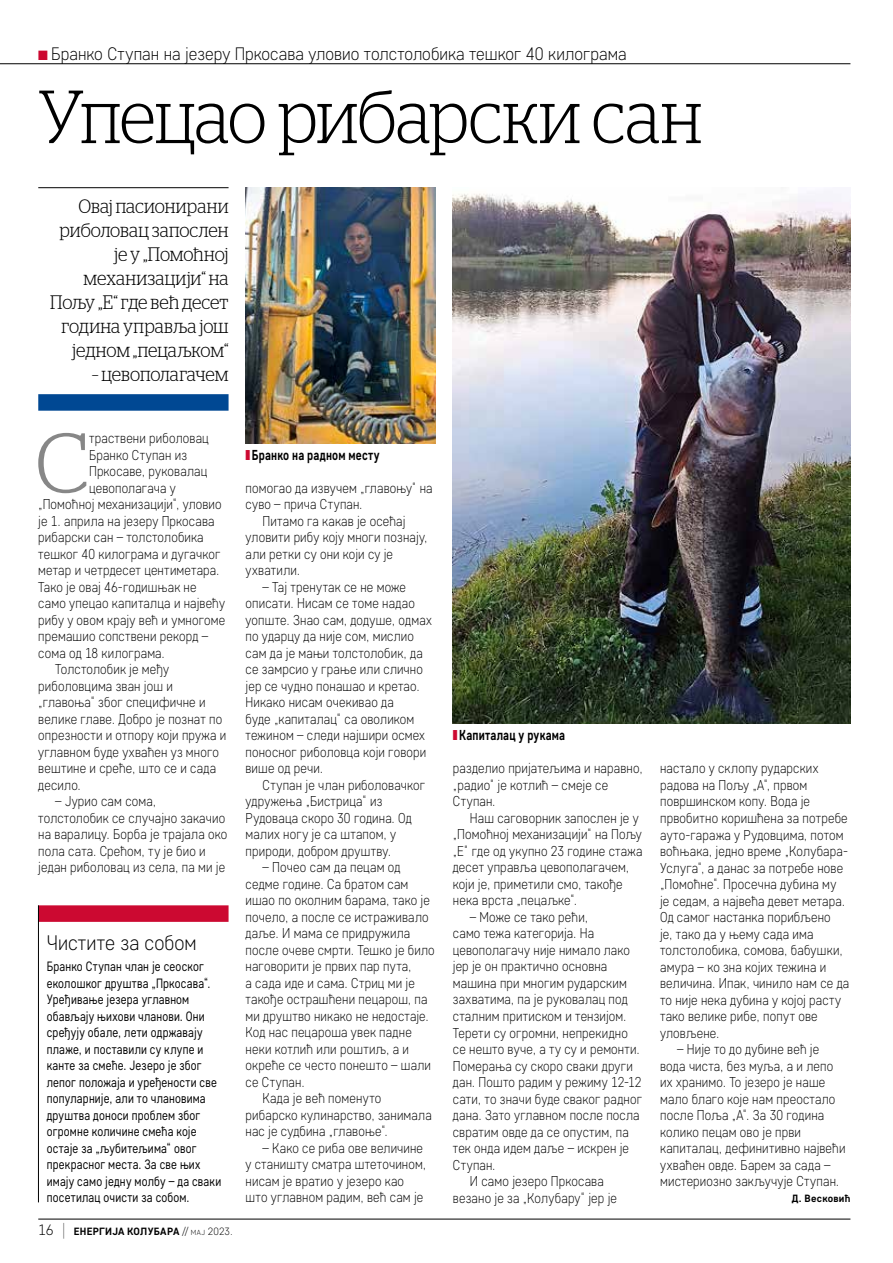
<style>
.page{position:relative;width:893px;height:1263px;background:#fff}
.page>*{position:absolute;margin:0;border:0;box-sizing:border-box;transform-origin:0 0}
.t1{font:300 84.9px "Stag LC";color:#878787}
.t2{font:300 75px "Stag LC";letter-spacing:-.01em;color:#000;scale:.9 1}
.t3{font:300 21px "Core Sans D25";letter-spacing:.005em;color:#000;scale:.95 1}
.t4{font:300 19.5px/24px "Stag LC";color:#000;text-align:right;scale:.9 1}
.t5{font:300 18px "Core Sans D25";color:#000;scale:.95 1}
.t6{font:700 14.4px "Core Sans D55";letter-spacing:.015em;color:#000;scale:.8 1}
.t7{font:300 14.25px/16.5px "Core Sans D25";letter-spacing:.015em;color:#000;scale:.9 1}
.t8{font:13.5px/16.5px "Core Sans D35";letter-spacing:.015em;color:#000;scale:.85 1}
.t9{font:700 10.5px "Core Sans D55";letter-spacing:.025em;color:#000}
.s1{color:#cc0931}
.s2{font-family:"Core Sans D25";font-weight:300;font-size:15px}
.s3{font-family:"Core Sans D15";font-weight:100;font-size:18px}
.s4{font-family:"Core Sans D25";font-weight:300}
.s5{font-family:"Core Sans D25";font-weight:300;font-size:7.35px}
</style>
<div class="page">
<hr style="left:38px;top:1219px;width:812px;height:1px;background:#000">
<hr style="left:0;top:63px;width:850px;height:1px;background:#000">
<div style="left:38px;top:905px;width:191px;height:17px;background:#cc0931"></div>
<hr style="left:38px;top:905px;width:1px;height:297px;background:#000">
<hr style="left:38px;top:187px;width:191px;height:1px;background:#000">
<div style="left:38px;top:394px;width:191px;height:17px;background:#004893"></div>
<img style="left:246px;top:187px;width:190px;height:256px">
<img style="left:453px;top:191px;width:397px;height:533px">
<p class="t5" style="left:38px;top:43px;width:621px"><span class="s1">■</span> Бранко Ступан на језеру Пркосава уловио толстолобика тешког 40 килограма</p>
<h2 class="t2" style="left:38px;top:62px;width:739px">Упецао рибарски сан</h2>
<h3 class="t4" style="left:50px;top:193px;width:200px">Овај пасионирани риболовац запослен је у „Помоћној механизацији“ на<br>Пољу „Е“ где већ десет година управља још једном „пецаљком“</h3>
<h3 class="t4" style="left:92px;top:361px;width:154px">– цевополагачем</h3>
<h1 class="t1" style="left:35px;top:401px;width:56px">С</h1>
<p class="t7" style="left:89px;top:430px;width:135px">траствени риболовац</p>
<p class="t7" style="left:89px;top:446px;width:110px">Бранко Ступан из</p>
<p class="t7" style="left:89px;top:463px;width:133px">Пркосаве, руковалац</p>
<p class="t7" style="left:89px;top:479px;width:98px">цевополагача у</p>
<p class="t7" style="left:38px;top:496px;width:205px">„Помоћној механизацији“, уловио</p>
<p class="t7" style="left:38px;top:512px;width:198px">је 1. априла на језеру Пркосава</p>
<p class="t7" style="left:38px;top:529px;width:185px">рибарски сан – толстолобика</p>
<p class="t7" style="left:38px;top:545px;width:204px">тешког 40 килограма и дугачког</p>
<p class="t7" style="left:38px;top:562px;width:203px">метар и четрдесет центиметара.</p>
<p class="t7" style="left:38px;top:578px;width:177px">Тако је овај 46-годишњак не</p>
<p class="t7" style="left:38px;top:595px;width:209px">само упецао капиталца и највећу</p>
<p class="t7" style="left:38px;top:611px;width:209px">рибу у овом крају већ и умногоме</p>
<p class="t7" style="left:38px;top:628px;width:190px">премашио сопствени рекорд –</p>
<p class="t7" style="left:38px;top:644px;width:142px">сома од 18 килограма.</p>
<p class="t7" style="left:55px;top:661px;width:128px">Толстолобик је међу</p>
<p class="t7" style="left:38px;top:677px;width:151px">риболовцима зван још и</p>
<p class="t7" style="left:38px;top:694px;width:187px">„главоња“ због специфичне и</p>
<p class="t7" style="left:38px;top:710px;width:206px">велике главе. Добро је познат по</p>
<p class="t7" style="left:38px;top:727px;width:210px">опрезности и отпору који пружа и</p>
<p class="t7" style="left:38px;top:743px;width:202px">углавном буде ухваћен уз много</p>
<p class="t7" style="left:38px;top:760px;width:199px">вештине и среће, што се и сада</p>
<p class="t7" style="left:38px;top:776px;width:49px">десило.</p>
<p class="t7" style="left:38px;top:793px;width:211px;text-indent:17px">– Јурио сам сома, толстолобик се случајно закачио на варалицу. Борба је трајала око пола сата. Срећом, ту је био и један риболовац из села, па ми је</p>
<h3 class="t3" style="left:47px;top:929px;width:159px">Чистите за собом</h3>
<p class="t8" style="left:47px;top:958px;width:207px">Бранко Ступан члан је сеоског еколошког друштва „Пркосава“.<br>Уређивање језера углавном обављају њихови чланови. Они сређују обале, лети одржавају плаже, и поставили су клупе и канте за смеће. Језеро је због лепог положаја и уређености све популарније, али то члановима друштва доноси проблем због огромне количине смећа које остаје за „љубитељима“ овог прекрасног места. За све њих имају само једну молбу – да сваки посетилац очисти за собом.</p>
<p class="t9" style="left:38px;top:1225px;width:196px"><span class="s2">16</span> <span class="s3">|</span> ЕНЕРГИЈА КОЛУБАРА <span class="s4">//</span> <span class="s5">мај</span> <span class="s4">2023.</span></p>
<p class="t6" style="left:246px;top:445px;width:169px"><span class="s1">❚</span>Бранко на радном месту</p>
<p class="t7" style="left:246px;top:479px;width:209px">помогао да извучем „главоњу“ на</p>
<p class="t7" style="left:246px;top:496px;width:132px">суво – прича Ступан.</p>
<p class="t7" style="left:263px;top:512px;width:160px">Питамо га какав је осећај</p>
<p class="t7" style="left:246px;top:529px;width:204px">уловити рибу коју многи познају,</p>
<p class="t7" style="left:246px;top:545px;width:165px">али ретки су они који су је</p>
<p class="t7" style="left:246px;top:562px;width:62px">ухватили.</p>
<p class="t7" style="left:246px;top:578px;width:209px;text-indent:17px">– Тај тренутак се не може описати. Нисам се томе надао уопште. Знао сам, додуше, одмах по ударцу да није сом, мислио сам да је мањи толстолобик, да се замрсио у грање или слично јер се чудно понашао и кретао.<br>Никако нисам очекивао да<br>буде „капиталац“ са оволиком тежином – следи најшири осмех поносног риболовца који говори више од речи.</p>
<p class="t7" style="left:246px;top:776px;width:201px;text-indent:17px">Ступан је члан риболовачког удружења „Бистрица“ из<br>Рудоваца скоро 30 година. Од малих ногу је са штапом, у природи, добром друштву.</p>
<p class="t7" style="left:263px;top:859px;width:155px">– Почео сам да пецам од</p>
<p class="t7" style="left:246px;top:875px;width:182px">седме године. Са братом сам</p>
<p class="t7" style="left:246px;top:892px;width:206px">ишао по околним барама, тако је</p>
<p class="t7" style="left:246px;top:908px;width:205px">почело, а после се истраживало</p>
<p class="t7" style="left:246px;top:925px;width:185px">даље. И мама се придружила</p>
<p class="t7" style="left:246px;top:941px;width:212px">после очеве смрти. Тешко је било</p>
<p class="t7" style="left:246px;top:958px;width:186px">наговорити је првих пар пута,</p>
<p class="t7" style="left:246px;top:974px;width:190px">а сада иде и сама. Стриц ми је</p>
<p class="t7" style="left:246px;top:991px;width:204px">такође острашћени пецарош, па</p>
<p class="t7" style="left:246px;top:1007px;width:205px">ми друштво никако не недостаје.</p>
<p class="t7" style="left:246px;top:1024px;width:186px">Код нас пецароша увек падне</p>
<p class="t7" style="left:246px;top:1040px;width:183px">неки котлић или роштиљ, а и</p>
<p class="t7" style="left:246px;top:1057px;width:208px">окреће се често понешто – шали</p>
<p class="t7" style="left:246px;top:1073px;width:67px">се Ступан.</p>
<p class="t7" style="left:263px;top:1090px;width:134px">Када је већ поменуто</p>
<p class="t7" style="left:246px;top:1106px;width:208px">рибарско кулинарство, занимала</p>
<p class="t7" style="left:246px;top:1123px;width:160px">нас је судбина „главоње“.</p>
<p class="t7" style="left:246px;top:1139px;width:202px;text-indent:17px">– Како се риба ове величине у станишту сматра штеточином, нисам је вратио у језеро као што углавном радим, већ сам је</p>
<p class="t6" style="left:453px;top:726px;width:142px"><span class="s1">❚</span>Капиталац у рукама</p>
<p class="t7" style="left:453px;top:760px;width:212px">разделио пријатељима и наравно, „радио“ је котлић – смеје се<br>Ступан.</p>
<p class="t7" style="left:453px;top:809px;width:212px;text-indent:17px">Наш саговорник запослен је у „Помоћној механизацији“ на Пољу „Е“ где од укупно 23 године стажа десет управља цевополагачем, који је, приметили смо, такође нека врста „пецаљке“.</p>
<p class="t7" style="left:470px;top:908px;width:133px">– Може се тако рећи,</p>
<p class="t7" style="left:453px;top:925px;width:159px">само тежа категорија. На</p>
<p class="t7" style="left:453px;top:941px;width:198px">цевополагачу није нимало лако</p>
<p class="t7" style="left:453px;top:958px;width:173px">јер је он практично основна</p>
<p class="t7" style="left:453px;top:974px;width:195px">машина при многим рударским</p>
<p class="t7" style="left:453px;top:991px;width:196px">захватима, па је руковалац под</p>
<p class="t7" style="left:453px;top:1007px;width:194px">сталним притиском и тензијом.</p>
<p class="t7" style="left:453px;top:1024px;width:196px">Терети су огромни, непрекидно</p>
<p class="t7" style="left:453px;top:1040px;width:209px">се нешто вуче, а ту су и ремонти.</p>
<p class="t7" style="left:453px;top:1057px;width:202px">Померања су скоро сваки други</p>
<p class="t7" style="left:453px;top:1073px;width:211px">дан. Пошто радим у режиму 12-12</p>
<p class="t7" style="left:453px;top:1090px;width:212px">сати, то значи буде сваког радног</p>
<p class="t7" style="left:453px;top:1106px;width:209px">дана. Зато углавном после посла</p>
<p class="t7" style="left:453px;top:1123px;width:197px">свратим овде да се опустим, па</p>
<p class="t7" style="left:453px;top:1139px;width:197px">тек онда идем даље – искрен је</p>
<p class="t7" style="left:453px;top:1156px;width:49px">Ступан.</p>
<p class="t7" style="left:470px;top:1172px;width:150px">И само језеро Пркосава</p>
<p class="t7" style="left:453px;top:1189px;width:184px">везано је за „Колубару“ јер је</p>
<p class="t7" style="left:660px;top:760px;width:212px">настало у склопу рударских радова на Пољу „А“, првом површинском копу. Вода је првобитно коришћена за потребе ауто-гаража у Рудовцима, потом воћњака, једно време „Колубара-<br>Услуга“, а данас за потребе нове „Помоћне“. Просечна дубина му<br>је седам, а највећа девет метара.<br>Од самог настанка порибљено<br>је, тако да у њему сада има толстолобика, сомова, бабушки, амура – ко зна којих тежина и величина. Ипак, чинило нам се да то није нека дубина у којој расту тако велике рибе, попут ове уловљене.</p>
<p class="t7" style="left:660px;top:1040px;width:207px;text-indent:17px">– Није то до дубине већ је вода чиста, без муља, а и лепо их хранимо. То језеро је наше мало благо које нам преостало после Поља „А“. За 30 година колико пецам ово је први капиталац, дефинитивно највећи ухваћен овде. Барем за сада – мистериозно закључује Ступан.</p>
<p class="t9" style="left:792px;top:1192px;width:60px">Д. Весковић</p>
</div>
